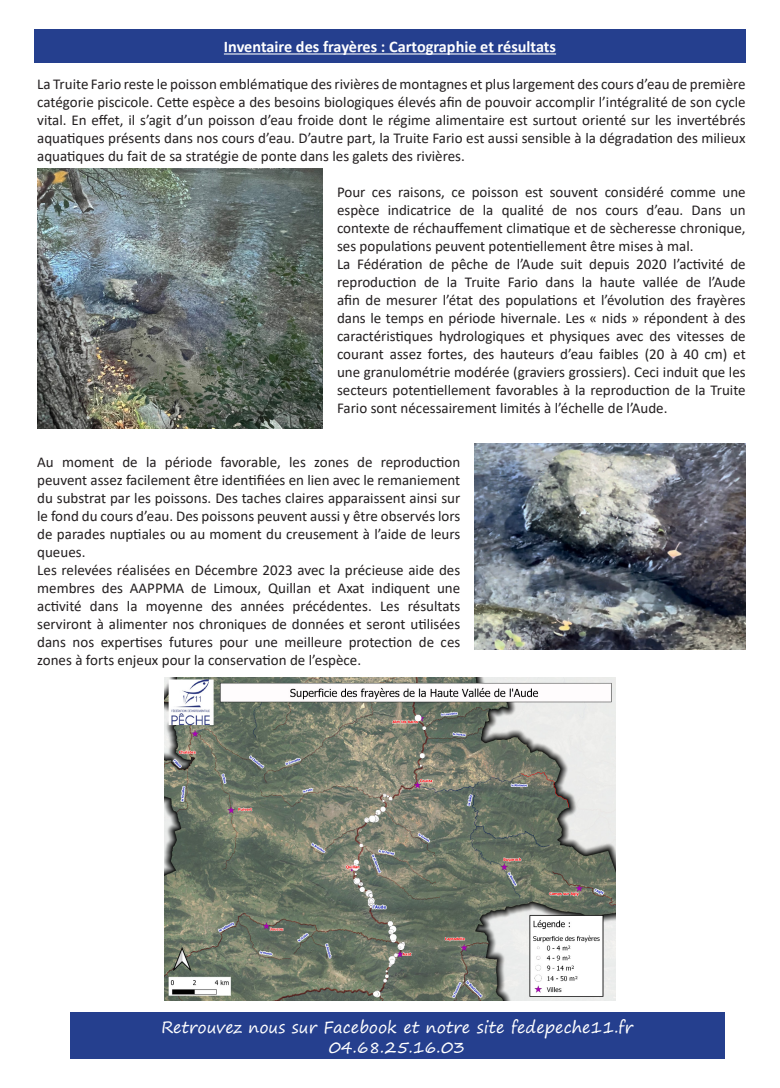
<style>
.page{position:relative;width:780px;height:1088px;background:#fff}
.page>*{position:absolute;margin:0;border:0;box-sizing:border-box;transform-origin:0 0}
.t1{font:16.25px/19.5px "Segoe Print";color:#fff;text-align:center}
.t2{font:700 16.25px "Calibri";color:#fff}
.t3{font:15px/18px "Calibri";color:#231f20;text-align:justify}
</style>
<div class="page">
<div style="left:70px;top:1013px;width:654px;height:46px;background:#253f8e"></div>
<div style="left:34px;top:29px;width:711px;height:34px;background:#253f8e"></div>
<hr style="left:224px;top:53px;width:332px;height:2px;background:#fff">
<img style="left:37px;top:168px;width:286px;height:261px">
<img style="left:474px;top:444px;width:271px;height:205px">
<img style="left:164px;top:678px;width:451px;height:322px">
<p class="t2" style="left:224px;top:35px;width:334px">Inventaire des frayères : Cartographie et résultats</p>
<p class="t3" style="left:37px;top:75px;width:710px">La Truite Fario reste le poisson emblématique des rivières de montagnes et plus largement des cours d’eau de première catégorie piscicole. Cette espèce a des besoins biologiques élevés afin de pouvoir accomplir l’intégralité de son cycle vital. En effet, il s’agit d’un poisson d’eau froide dont le régime alimentaire est surtout orienté sur les invertébrés aquatiques présents dans nos cours d’eau. D’autre part, la Truite Fario est aussi sensible à la dégradation des milieux aquatiques du fait de sa stratégie de ponte dans les galets des rivières.</p>
<p class="t3" style="left:337px;top:183px;width:410px">Pour ces raisons, ce poisson est souvent considéré comme une espèce indicatrice de la qualité de nos cours d’eau. Dans un contexte de réchauffement climatique et de sècheresse chronique, ses populations peuvent potentiellement être mises à mal.</p>
<p class="t3" style="left:337px;top:255px;width:410px">La Fédération de pêche de l’Aude suit depuis 2020 l’activité de reproduction de la Truite Fario dans la haute vallée de l’Aude afin de mesurer l’état des populations et l’évolution des frayères dans le temps en période hivernale. Les « nids » répondent à des caractéristiques hydrologiques et physiques avec des vitesses de courant assez fortes, des hauteurs d’eau faibles (20 à 40 cm) et une granulométrie modérée (graviers grossiers). Ceci induit que les secteurs potentiellement favorables à la reproduction de la Truite Fario sont nécessairement limités à l’échelle de l’Aude.</p>
<p class="t3" style="left:37px;top:453px;width:424px">Au moment de la période favorable, les zones de reproduction peuvent assez facilement être identifiées en lien avec le remaniement du substrat par les poissons. Des taches claires apparaissent ainsi sur le fond du cours d’eau. Des poissons peuvent aussi y être observés lors de parades nuptiales ou au moment du creusement à l’aide de leurs queues.</p>
<p class="t3" style="left:37px;top:561px;width:424px">Les relevées réalisées en Décembre 2023 avec la précieuse aide des membres des AAPPMA de Limoux, Quillan et Axat indiquent une activité dans la moyenne des années précédentes. Les résultats serviront à alimenter nos chroniques de données et seront utilisées dans nos expertises futures pour une meilleure protection de ces zones à forts enjeux pour la conservation de l’espèce.</p>
<p class="t1" style="left:161px;top:1017px;width:473px">Retrouvez nous sur Facebook et notre site fedepeche11.fr<br>04.68.25.16.03</p>
</div>
